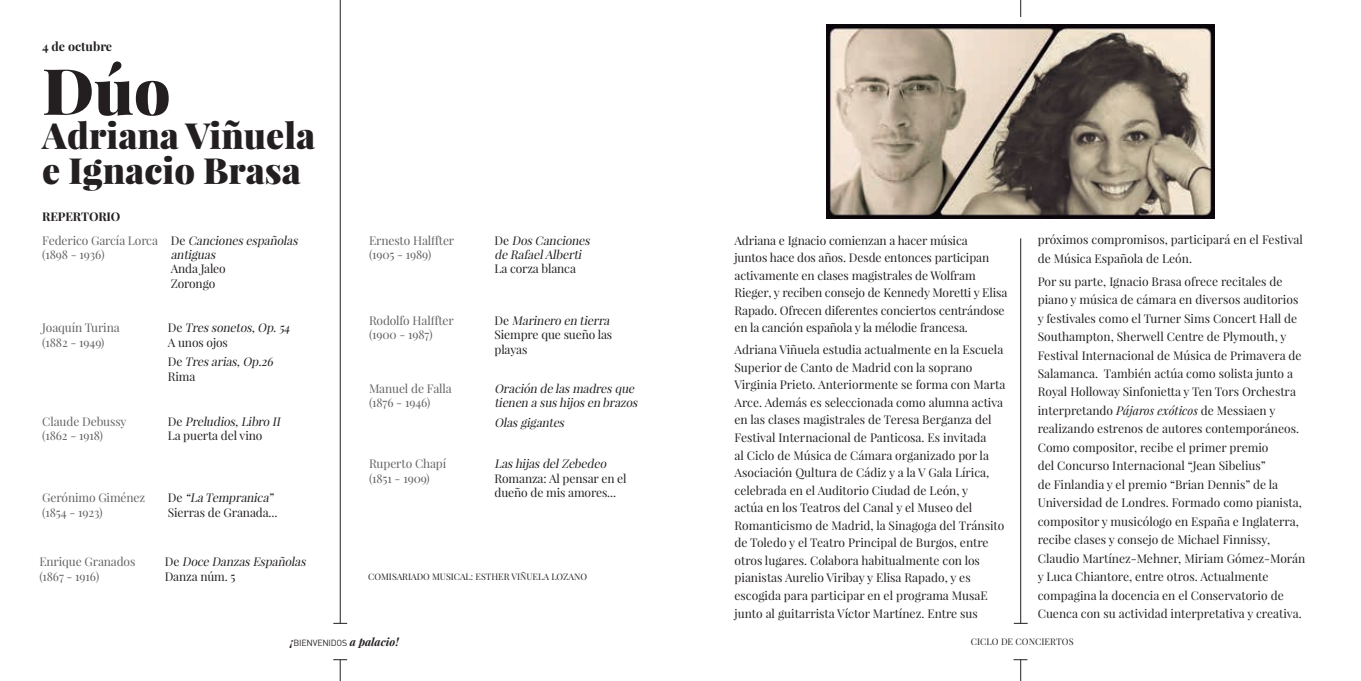
<style>
.page{position:relative;width:1361px;height:681px;background:#fff}
.page>*{position:absolute;margin:0;border:0;box-sizing:border-box;transform-origin:0 0}
.t1{font:900 63.9px "Playfair Display";color:#231f20}
.t2{font:900 36px/34.5px "Playfair Display";color:#231f20}
.t3{font:700 12.3px "Playfair Display";color:#231f20}
.t4{font:12px/17.5px "Playfair Display";color:#231f20}
.t5{font:12px/14.4px "Playfair Display";letter-spacing:-.01em;color:#636366}
.t6{font:italic 12px/14.4px "Playfair Display";color:#231f20}
.t7{font:700 12px "Playfair Display";letter-spacing:-.01em;color:#231f20}
.t8{font:9.15px "Playfair Display";letter-spacing:.01em;color:#231f20}
.t9{font:9px "Playfair Display";color:#231f20}
.t10{font:8.7px "DIN";letter-spacing:-.02em;color:#231f20}
.s1{font-style:normal}
.s2{font-style:italic}
.s3{font-family:"Playfair Display";font-weight:700;font-style:italic;font-size:11.1px}
</style>
<div class="page">
<svg style="left:333px;top:659px;width:14px;height:21px"></svg>
<svg style="left:1020px;top:0;width:1px;height:17px"></svg>
<hr style="left:1020px;top:238px;width:1px;height:385px;background:#231f20">
<svg style="left:333px;top:622px;width:14px;height:1px"></svg>
<svg style="left:1014px;top:622px;width:13px;height:1px"></svg>
<hr style="left:340px;top:0;width:1px;height:623px;background:#231f20">
<svg style="left:1013px;top:659px;width:14px;height:21px"></svg>
<img style="left:827px;top:24px;width:387px;height:194px">
<p class="t3" style="left:42px;top:39px;width:71px">4 de octubre</p>
<h1 class="t1" style="left:42px;top:50px;width:130px">Dúo</h1>
<h2 class="t2" style="left:42px;top:118px;width:274px">Adriana Viñuela e Ignacio Brasa</h2>
<p class="t7" style="left:42px;top:208px;width:79px">REPERTORIO</p>
<p class="t5" style="left:42px;top:233px;width:117px">Federico García Lorca (1898 - 1936)</p>
<p class="t6" style="left:171px;top:233px;width:131px"><span class="s1">D e</span> Canciones españolas antiguas</p>
<p class="t4" style="left:171px;top:261px;width:57px;line-height:14.4px">Anda Jaleo<br>Zorongo</p>
<p class="t5" style="left:42px;top:320px;width:79px">Joaquín Turina (1882 - 1949)</p>
<p class="t6" style="left:168px;top:320px;width:126px"><span class="s1">D e</span> Tres sonetos,Op.54<br><span class="s1">A unos ojos</span></p>
<p class="t6" style="left:168px;top:354px;width:109px"><span class="s1">D e</span> Tres arias,Op.26<br><span class="s1">Rima</span></p>
<p class="t5" style="left:42px;top:414px;width:86px">Claude Debussy (1862 - 1918)</p>
<p class="t4" style="left:168px;top:414px;width:117px;line-height:14.4px">D e <span class="s2">Preludios,Libro II<br></span>La puerta del vino</p>
<p class="t5" style="left:42px;top:490px;width:104px">Gerónimo Giménez (1854 - 1923)</p>
<p class="t4" style="left:168px;top:490px;width:111px;line-height:14.4px">D e <span class="s2">“La Tempranica”<br></span>Sierras de Granada...</p>
<p class="t5" style="left:39px;top:554px;width:98px">Enrique Granados (1867 - 1916)</p>
<p class="t6" style="left:165px;top:554px;width:145px"><span class="s1">D e</span> Doce Danzas Españolas<br><span class="s1">Danza núm. 5</span></p>
<p class="t5" style="left:369px;top:233px;width:87px">Ernesto Halffter (1905 - 1989)</p>
<p class="t6" style="left:494px;top:233px;width:100px"><span class="s1">D e</span> Dos Canciones de RafaelAlberti</p>
<p class="t4" style="left:494px;top:260px;width:83px">La corza blanca</p>
<p class="t5" style="left:369px;top:313px;width:86px">Rodolfo Halffter (1900 - 1987)</p>
<p class="t4" style="left:494px;top:313px;width:119px;line-height:14.4px;text-align:justify">D e <span class="s2">Marinero en tierra </span>Siempre que sueño las playas</p>
<p class="t5" style="left:369px;top:381px;width:84px">Manuel de Falla (1876 - 1946)</p>
<p class="t6" style="left:494px;top:381px;width:147px">Oración de las madres que tienen a sus hijos en brazos</p>
<p class="t6" style="left:494px;top:415px;width:74px">Olas gigantes</p>
<p class="t5" style="left:369px;top:456px;width:79px">Ruperto Chapí (1851 - 1909)</p>
<p class="t6" style="left:494px;top:456px;width:116px">Las hijas delZebedeo</p>
<p class="t4" style="left:494px;top:471px;width:134px;line-height:14.4px">Romanza: Al pensar en el dueño de mis amores...</p>
<p class="t9" style="left:368px;top:571px;width:220px">COMISARIADO MUSICAL: ESTHER VIÑUELA LOZANO</p>
<p class="t4" style="left:734px;top:231px;width:274px">Adriana e Ignacio comienzan a hacer música<br>juntos hace dos años. Desde entonces participan activamente en clases magistrales de Wolfram Rieger, y reciben consejo de Kennedy Moretti y Elisa Rapado. Ofrecen diferentes conciertos centrándose en la canción española y la mélodie francesa.</p>
<p class="t4" style="left:734px;top:340px;width:272px">Adriana Viñuela estudia actualmente en la Escuela Superior de Canto de Madrid con la soprano Virginia Prieto. Anteriormente se forma con Marta Arce. Además es seleccionada como alumna activa en las clases magistrales de Teresa Berganza del Festival Internacional de Panticosa. Es invitada<br>al Ciclo de Música de Cámara organizado por la Asociación Qultura de Cádiz y a la V Gala Lírica, celebrada en el Auditorio Ciudad de León, y<br>actúa en los Teatros del Canal y el Museo del Romanticismo de Madrid, la Sinagoga del Tránsito de Toledo y el Teatro Principal de Burgos, entre otros lugares. Colabora habitualmente con los pianistas Aurelio Viribay y Elisa Rapado, y es escogida para participar en el programa MusaE junto al guitarrista Víctor Martínez. Entre sus</p>
<p class="t4" style="left:1037px;top:230px;width:267px;line-height:18.5px">próximos compromisos, participará en el Festival de Música Española de León.</p>
<p class="t4" style="left:1037px;top:272px;width:269px;line-height:18.5px">Por su parte, Ignacio Brasa ofrece recitales de piano y música de cámara en diversos auditorios y festivales como el Turner Sims Concert Hall de Southampton, Sherwell Centre de Plymouth, y Festival Internacional de Música de Primavera de Salamanca. También actúa como solista junto a Royal Holloway Sinfonietta y Ten Tors Orchestra interpretando <span class="s2">Pájaros exóticos</span> de Messiaen y realizando estrenos de autores contemporáneos.<br>Como compositor, recibe el primer premio<br>del Concurso Internacional “Jean Sibelius”<br>de Finlandia y el premio “Brian Dennis” de la Universidad de Londres. Formado como pianista, compositor y musicólogo en España e Inglaterra, recibe clases y consejo de Michael Finnissy, Claudio Martínez-Mehner, Miriam Gómez-Morán y Luca Chiantore, entre otros. Actualmente compagina la docencia en el Conservatorio de Cuenca con su actividad interpretativa y creativa.</p>
<p class="t10" style="left:290px;top:637px;width:110px"><span class="s3">¡</span>BIENVENIDOS <span class="s3">a palacio!</span></p>
<p class="t8" style="left:970px;top:635px;width:104px">CICLO DE CONCIERTOS</p>
</div>
